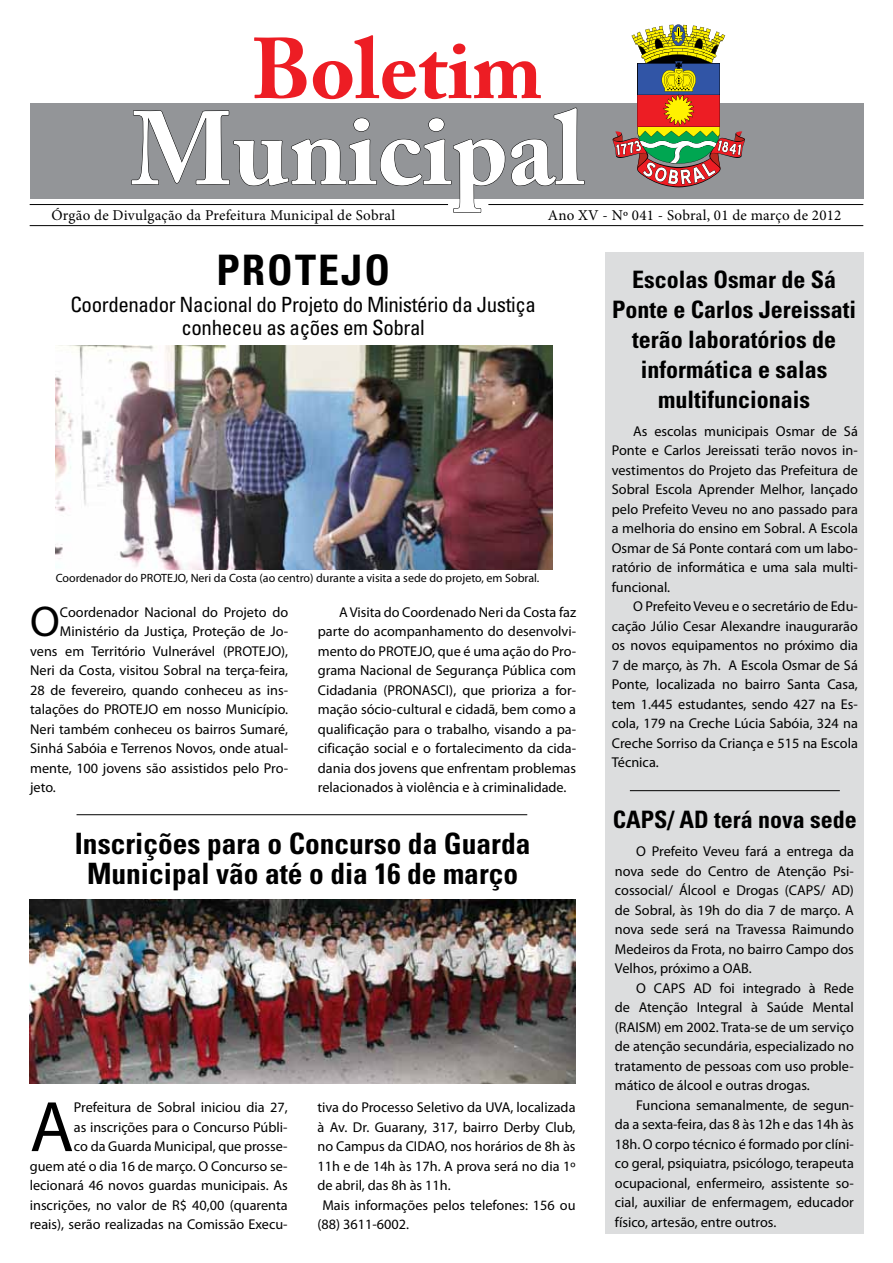
<style>
.page{position:relative;width:893px;height:1263px;background:#fff}
.page>*{position:absolute;margin:0;border:0;box-sizing:border-box;transform-origin:0 0}
.t1{font:700 103.05px "Adobe Caslon Pro";color:#f1f1f2}
.t2{font:700 85.2px "Adobe Caslon Pro";color:#ed1d24}
.t3{font:72.15px "Myriad Pro";color:#000}
.t4{font:43.2px "Myriad Pro";color:#000}
.t5{font:700 condensed 42px "Univers";letter-spacing:.05em;color:#000}
.t6{font:700 condensed 29.4px/30px "Univers";color:#000;text-align:center}
.t7{font:700 condensed 24px/30px "Univers";color:#000;text-align:center}
.t8{font:condensed 21px/22.5px "Univers";letter-spacing:-.02em;color:#000;text-align:center}
.t9{font:15px "Minion Pro";letter-spacing:.015em;color:#000}
.t10{font:14.25px/19.5px "Myriad Pro";color:#000;text-align:justify}
.t11{font:12px "Myriad Pro";color:#000}
</style>
<div class="page">
<hr style="left:30px;top:225px;width:833px;height:1px;background:#000">
<div style="left:30px;top:104px;width:833px;height:95px;background:#939598"></div>
<hr style="left:30px;top:204px;width:418px;height:1px;background:#000">
<hr style="left:488px;top:204px;width:375px;height:1px;background:#000">
<svg style="left:131px;top:110px;width:374px;height:103px"></svg>
<svg style="left:511px;top:107px;width:74px;height:79px"></svg>
<svg style="left:609px;top:24px;width:140px;height:163px"></svg>
<div style="left:605px;top:252px;width:258px;height:982px;background:#dcddde"></div>
<hr style="left:77px;top:814px;width:450px;height:1px;background:#000">
<img style="left:30px;top:899px;width:545px;height:184px">
<hr style="left:630px;top:790px;width:210px;height:1px;background:#000">
<img style="left:56px;top:346px;width:496px;height:223px">
<h2 class="t2" style="left:252px;top:19px;width:292px">Boletim</h2>
<h1 class="t1" style="left:131px;top:88px;width:455px">Municipal</h1>
<p class="t9" style="left:52px;top:205px;width:345px">Órgão de Divulgação da Prefeitura Municipal de Sobral</p>
<p class="t9" style="left:548px;top:205px;width:295px">Ano XV - Nº 041 - Sobral, 01 de março de 2012</p>
<h3 class="t5" style="left:216px;top:245px;width:175px">PROTEJO</h3>
<h3 class="t8" style="left:70px;top:293px;width:467px">Coordenador Nacional do Projeto do Ministério da Justiça conheceu as ações em Sobral</h3>
<p class="t11" style="left:56px;top:571px;width:485px">Coordenador do PROTEJO, Neri da Costa (ao centro) durante a visita a sede do projeto, em Sobral.</p>
<h3 class="t4" style="left:30px;top:595px;width:31px">O</h3>
<p class="t10" style="left:60px;top:602px;width:230px">Coordenador Nacional do Projeto do</p>
<p class="t10" style="left:60px;top:621px;width:230px">Ministério da Justiça, Proteção de Jo-</p>
<p class="t10" style="left:30px;top:641px;width:259px">vens em Território Vulnerável (PROTEJO),</p>
<p class="t10" style="left:30px;top:660px;width:259px">Neri da Costa, visitou Sobral na terça-feira,</p>
<p class="t10" style="left:30px;top:680px;width:259px">28 de fevereiro, quando conheceu as ins-</p>
<p class="t10" style="left:30px;top:699px;width:259px">talações do PROTEJO em nosso Município.</p>
<p class="t10" style="left:30px;top:719px;width:259px">Neri também conheceu os bairros Sumaré,</p>
<p class="t10" style="left:30px;top:738px;width:259px">Sinhá Sabóia e Terrenos Novos, onde atual-</p>
<p class="t10" style="left:30px;top:758px;width:259px">mente, 100 jovens são assistidos pelo Pro-</p>
<p class="t10" style="left:30px;top:777px;width:27px">jeto.</p>
<p class="t10" style="left:318px;top:602px;width:260px;text-indent:21px">A Visita do Coordenado Neri da Costa faz parte do acompanhamento do desenvolvi&shy;mento do PROTEJO, que é uma ação do Pro&shy;grama Nacional de Segurança Pública com Cidadania (PRONASCI), que prioriza a for&shy;mação sócio-cultural e cidadã, bem como a qualificação para o trabalho, visando a pa&shy;cificação social e o fortalecimento da cida&shy;dania dos jovens que enfrentam problemas relacionados à violência e à criminalidade.</p>
<h3 class="t6" style="left:75px;top:829px;width:457px">Inscrições para o Concurso da Guarda<br>Municipal vão até o dia 16 de março</h3>
<p class="t10" style="left:30px;top:1097px;width:259px;text-align:right">Prefeitura de Sobral iniciou dia 27,<br>as inscrições para o Concurso Públi-<br>co da Guarda Municipal, que prosse-<br>guem até o dia 16 de março. O Concurso se&shy;lecionará 46 novos guardas municipais. As inscrições, no valor de R$ 40,00 (quarenta reais), serão realizadas na Comissão Execu-</p>
<p class="t10" style="left:317px;top:1097px;width:260px">tiva do Processo Seletivo da UVA, localizada</p>
<h3 class="t3" style="left:30px;top:1082px;width:46px">A</h3>
<p class="t10" style="left:317px;top:1117px;width:260px">à Av. Dr. Guarany, 317, bairro Derby Club,</p>
<p class="t10" style="left:317px;top:1136px;width:260px">no Campus da CIDAO, nos horários de 8h às</p>
<p class="t10" style="left:317px;top:1156px;width:260px">11h e de 14h às 17h. A prova será no dia 1º</p>
<p class="t10" style="left:317px;top:1175px;width:135px">de abril, das 8h às 11h.</p>
<p class="t10" style="left:322px;top:1195px;width:255px">Mais informações pelos telefones: 156 ou</p>
<p class="t10" style="left:317px;top:1214px;width:93px">(88) 3611-6002.</p>
<h3 class="t7" style="left:612px;top:264px;width:245px">Escolas Osmar de Sá<br>Ponte e Carlos Jereissati terão laboratórios de informática e salas multifuncionais</h3>
<p class="t10" style="left:612px;top:421px;width:248px;text-indent:21px">As escolas municipais Osmar de Sá Ponte e Carlos Jereissati terão novos in&shy;vestimentos do Projeto das Prefeitura de Sobral Escola Aprender Melhor, lançado pelo Prefeito Veveu no ano passado para a melhoria do ensino em Sobral. A Escola Osmar de Sá Ponte contará com um labo&shy;ratório de informática e uma sala multi&shy;funcional.</p>
<p class="t10" style="left:612px;top:597px;width:248px;text-indent:21px">O Prefeito Veveu e o secretário de Edu&shy;cação Júlio Cesar Alexandre inaugurarão os novos equipamentos no próximo dia 7 de março, às 7h. A Escola Osmar de Sá Ponte, localizada no bairro Santa Casa, tem 1.445 estudantes, sendo 427 na Es&shy;cola, 179 na Creche Lúcia Sabóia, 324 na Creche Sorriso da Criança e 515 na Escola Técnica.</p>
<h3 class="t7" style="left:613px;top:804px;width:245px">CAPS/ AD terá nova sede</h3>
<p class="t10" style="left:615px;top:842px;width:241px;text-indent:21px">O Prefeito Veveu fará a entrega da nova sede do Centro de Atenção Psi&shy;cossocial/ Álcool e Drogas (CAPS/ AD) de Sobral, às 19h do dia 7 de março. A nova sede será na Travessa Raimundo Medeiros da Frota, no bairro Campo dos Velhos, próximo a OAB.</p>
<p class="t10" style="left:615px;top:978px;width:240px;text-indent:21px">O CAPS AD foi integrado à Rede de Atenção Integral à Saúde Mental (RAISM) em 2002. Trata-se de um serviço de atenção secundária, especializado no tratamento de pessoas com uso proble&shy;mático de álcool e outras drogas.</p>
<p class="t10" style="left:615px;top:1095px;width:241px;text-indent:21px">Funciona semanalmente, de segun&shy;da a sexta-feira, das 8 às 12h e das 14h às 18h. O corpo técnico é formado por clíni&shy;co geral, psiquiatra, psicólogo, terapeuta ocupacional, enfermeiro, assistente so&shy;cial, auxiliar de enfermagem, educador físico, artesão, entre outros.</p>
</div>
